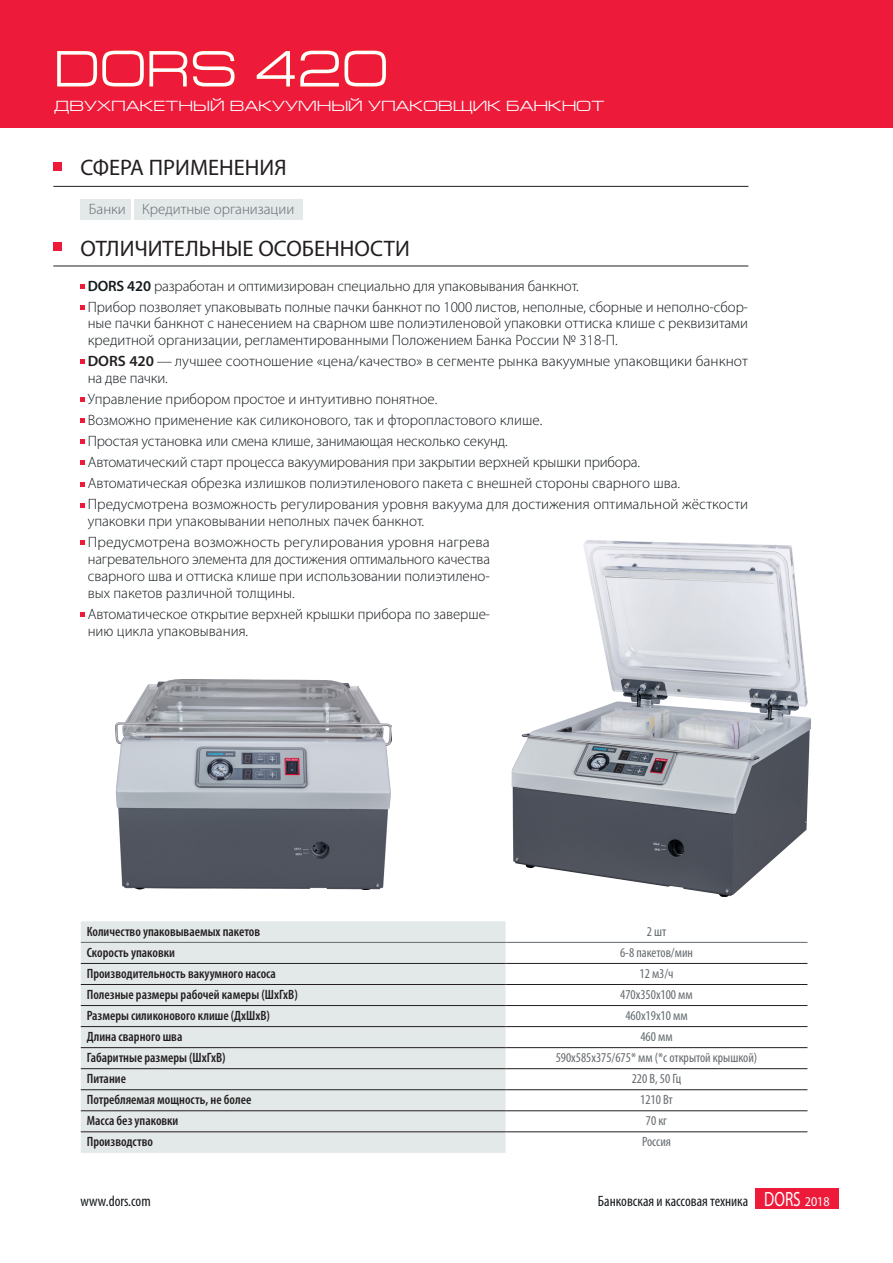
<style>
.page{position:relative;width:893px;height:1263px;background:#fff}
.page>*{position:absolute;margin:0;border:0;box-sizing:border-box;transform-origin:0 0}
.t1{font:51px "Europe Ext";color:#fff}
.t2{font:22.5px "Myriad Pro";color:#231f20}
.t3{font:20.7px "Myriad Pro";color:#fff;scale:.74 1}
.основа_без_красной{font:300 15px/16.8px "Myriad Pro";color:#141a1d}
.t4{font:condensed 15px "Myriad Pro";color:#141a1d}
.t5{font:300 15px "Myriad Pro";color:#636a6e}
.t6{font:14.85px "Europe Ext";color:#fff;scale:1.11 1}
.t7{font:600 condensed 13.5px "Myriad Pro";color:#231f20}
.t8{font:condensed 13.5px "Myriad Pro";color:#636a6e}
.t9{font:13.5px "Myriad Pro";color:#fff;scale:.9 1}
.s1{font-weight:600}
.s2{font-weight:600;color:#231f20}
</style>
<div class="page">
<div style="left:0;top:0;width:893px;height:128px;background:#ed1a3a"></div>
<div style="left:755px;top:1188px;width:84px;height:21px;background:#ed1a3a"></div>
<svg style="left:56px;top:50px;width:180px;height:38px"></svg>
<svg style="left:256px;top:50px;width:131px;height:38px"></svg>
<div style="left:81px;top:921px;width:425px;height:232px;background:#e3e8e9"></div>
<hr style="left:81px;top:942px;width:425px;height:1px;background:#636a6e">
<hr style="left:506px;top:942px;width:301px;height:1px;background:#636a6e">
<hr style="left:81px;top:963px;width:425px;height:1px;background:#231f20">
<hr style="left:506px;top:963px;width:301px;height:1px;background:#231f20">
<hr style="left:81px;top:984px;width:425px;height:1px;background:#231f20">
<hr style="left:506px;top:984px;width:301px;height:1px;background:#231f20">
<hr style="left:81px;top:1005px;width:425px;height:1px;background:#231f20">
<hr style="left:506px;top:1005px;width:301px;height:1px;background:#231f20">
<hr style="left:81px;top:1026px;width:425px;height:1px;background:#231f20">
<hr style="left:506px;top:1026px;width:301px;height:1px;background:#231f20">
<hr style="left:81px;top:1047px;width:425px;height:1px;background:#231f20">
<hr style="left:506px;top:1047px;width:301px;height:1px;background:#231f20">
<hr style="left:81px;top:1068px;width:425px;height:1px;background:#231f20">
<hr style="left:506px;top:1068px;width:301px;height:1px;background:#231f20">
<hr style="left:81px;top:1089px;width:425px;height:1px;background:#231f20">
<hr style="left:506px;top:1089px;width:301px;height:1px;background:#231f20">
<hr style="left:81px;top:1110px;width:425px;height:1px;background:#231f20">
<hr style="left:506px;top:1110px;width:301px;height:1px;background:#231f20">
<hr style="left:81px;top:1131px;width:425px;height:1px;background:#231f20">
<hr style="left:506px;top:1131px;width:301px;height:1px;background:#231f20">
<hr style="left:53px;top:266px;width:695px;height:1px;background:#231f20">
<div style="left:53px;top:242px;width:9px;height:8px;background:#ed1a3a"></div>
<div style="left:80px;top:199px;width:51px;height:21px;background:#e3e8e9"></div>
<div style="left:134px;top:199px;width:169px;height:21px;background:#e3e8e9"></div>
<hr style="left:53px;top:186px;width:695px;height:1px;background:#231f20">
<div style="left:53px;top:162px;width:9px;height:9px;background:#ed1a3a"></div>
<svg style="left:80px;top:284px;width:5px;height:4px"></svg>
<svg style="left:80px;top:305px;width:5px;height:5px"></svg>
<svg style="left:80px;top:360px;width:5px;height:4px"></svg>
<svg style="left:80px;top:398px;width:5px;height:4px"></svg>
<svg style="left:80px;top:419px;width:5px;height:4px"></svg>
<svg style="left:80px;top:440px;width:5px;height:4px"></svg>
<svg style="left:80px;top:461px;width:5px;height:4px"></svg>
<svg style="left:80px;top:482px;width:5px;height:4px"></svg>
<svg style="left:80px;top:503px;width:5px;height:4px"></svg>
<svg style="left:80px;top:541px;width:5px;height:4px"></svg>
<svg style="left:80px;top:612px;width:5px;height:5px"></svg>
<img style="left:490px;top:540px;width:321px;height:395px">
<img style="left:115px;top:679px;width:276px;height:210px">
<p class="t1" style="left:54px;top:41px;width:336px">DORS 420</p>
<p class="t6" style="left:54px;top:97px;width:498px">ДВУХПАКЕТНЫЙ ВАКУУМНЫЙ УПАКОВЩИК БАНКНОТ</p>
<p class="t2" style="left:80px;top:155px;width:208px">СФЕРА ПРИМЕНЕНИЯ</p>
<p class="t5" style="left:142px;top:201px;width:154px">Кредитные организации</p>
<p class="t5" style="left:89px;top:201px;width:38px">Банки</p>
<p class="t2" style="left:80px;top:236px;width:331px">ОТЛИЧИТЕЛЬНЫЕ ОСОБЕННОСТИ</p>
<p class="основа_без_красной" style="left:88px;top:277px;width:492px"><span class="s1">DORS 420</span> разработан и оптимизирован специально для упаковывания банкнот.</p>
<p class="основа_без_красной" style="left:88px;top:315px;width:662px">ные пачки банкнот с нанесением на сварном шве полиэтиленовой упаковки оттиска клише с реквизитами</p>
<p class="основа_без_красной" style="left:88px;top:299px;width:662px">Прибор позволяет упаковывать полные пачки банкнот по 1000 листов, неполные, сборные и неполно-сбор-</p>
<p class="основа_без_красной" style="left:88px;top:332px;width:531px">кредитной организации, регламентированными Положением Банка России № 318-П.</p>
<p class="основа_без_красной" style="left:88px;top:353px;width:662px"><span class="s2">DORS 420</span> — лучшее соотношение «цена/качество» в сегменте рынка вакуумные упаковщики банкнот на две пачки.</p>
<p class="основа_без_красной" style="left:88px;top:391px;width:351px">Управление прибором простое и интуитивно понятное.</p>
<p class="основа_без_красной" style="left:88px;top:412px;width:456px">Возможно применение как силиконового, так и фторопластового клише.</p>
<p class="основа_без_красной" style="left:88px;top:433px;width:421px">Простая установка или смена клише, занимающая несколько секунд.</p>
<p class="основа_без_красной" style="left:88px;top:454px;width:554px">Автоматический старт процесса вакуумирования при закрытии верхней крышки прибора.</p>
<p class="основа_без_красной" style="left:88px;top:475px;width:594px">Автоматическая обрезка излишков полиэтиленового пакета с внешней стороны сварного шва.</p>
<p class="основа_без_красной" style="left:88px;top:496px;width:662px">Предусмотрена возможность регулирования уровня вакуума для достижения оптимальной жёсткости упаковки при упаковывании неполных пачек банкнот.</p>
<p class="основа_без_красной" style="left:88px;top:534px;width:404px">Предусмотрена возможность регулирования уровня нагрева нагревательного элемента для достижения оптимального качества</p>
<p class="основа_без_красной" style="left:88px;top:585px;width:208px">вых пакетов различной толщины.</p>
<p class="основа_без_красной" style="left:88px;top:568px;width:404px">сварного шва и оттиска клише при использовании полиэтилено-</p>
<p class="основа_без_красной" style="left:88px;top:606px;width:404px">Автоматическое открытие верхней крышки прибора по заверше-</p>
<p class="основа_без_красной" style="left:88px;top:622px;width:162px">нию цикла упаковывания.</p>
<p class="t7" style="left:87px;top:924px;width:175px">Количество упаковываемых пакетов</p>
<p class="t8" style="left:647px;top:924px;width:21px">2шт</p>
<p class="t7" style="left:87px;top:945px;width:90px">Скорость упаковки</p>
<p class="t8" style="left:620px;top:945px;width:74px">6-8 пакетов/мин</p>
<p class="t7" style="left:87px;top:966px;width:191px">Производительность вакуумного насоса</p>
<p class="t8" style="left:639px;top:966px;width:36px">12 м3/ч</p>
<p class="t7" style="left:87px;top:987px;width:213px">Полезные размеры рабочей камеры (ШхГхВ)</p>
<p class="t8" style="left:620px;top:987px;width:74px">470х350х100 мм</p>
<p class="t7" style="left:87px;top:1008px;width:185px">Размеры силиконового клише (ДхШхВ)</p>
<p class="t8" style="left:625px;top:1008px;width:64px">460х19х10 мм</p>
<p class="t7" style="left:87px;top:1029px;width:97px">Длина сварного шва</p>
<p class="t8" style="left:640px;top:1029px;width:34px">460 мм</p>
<p class="t7" style="left:87px;top:1050px;width:140px">Габаритные размеры (ШхГхВ)</p>
<p class="t8" style="left:556px;top:1050px;width:203px">590х585х375/675* мм (*с открытой крышкой(</p>
<p class="t7" style="left:87px;top:1071px;width:41px">Питание</p>
<p class="t8" style="left:632px;top:1071px;width:51px">220 5 0,В Г ц</p>
<p class="t7" style="left:87px;top:1092px;width:166px">Потребляемая мощность не, более</p>
<p class="t8" style="left:640px;top:1092px;width:34px">1210 Вт</p>
<p class="t7" style="left:87px;top:1113px;width:93px">Масса без упаковки</p>
<p class="t8" style="left:646px;top:1113px;width:23px">70 кг</p>
<p class="t7" style="left:87px;top:1134px;width:68px">Производство</p>
<p class="t8" style="left:642px;top:1134px;width:30px">Россия</p>
<p class="t4" style="left:80px;top:1192px;width:72px">www.dors.com</p>
<p class="t4" style="left:598px;top:1192px;width:152px">Банковская и кассовая техника</p>
<p class="t3" style="left:764px;top:1187px;width:51px">DORS</p>
<p class="t9" style="left:805px;top:1194px;width:29px">2018</p>
</div>
